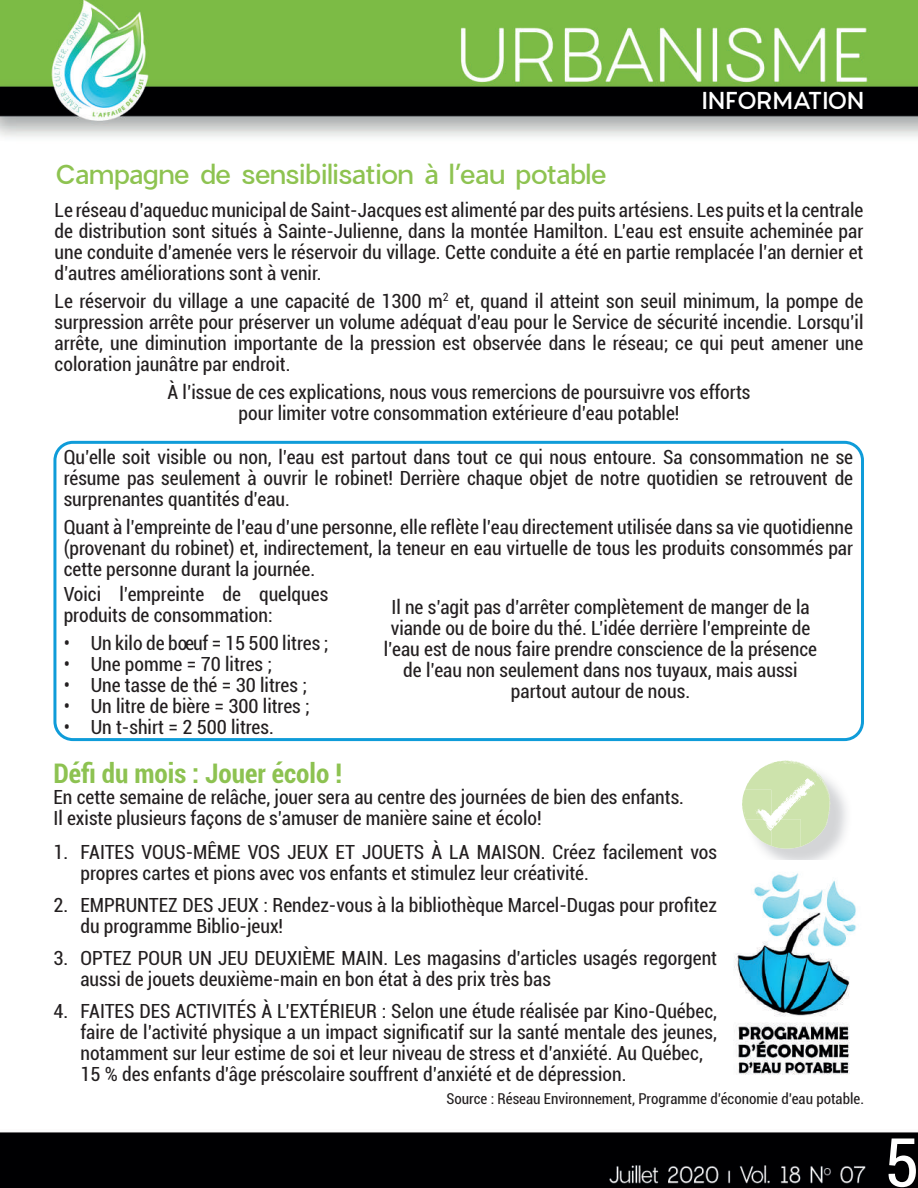
<style>
.page{position:relative;width:918px;height:1188px;background:#fff}
.page>*{position:absolute;margin:0;border:0;box-sizing:border-box;transform-origin:0 0}
.t1{font:condensed 67.5px "Roboto";color:#fff}
.t2{font:500 27px "Charlevoix Pro";letter-spacing:-.015em;color:#8ec351}
.t3{font:700 condensed 27px "Roboto";color:#8dc251}
.t4{font:500 24px "Charlevoix Pro";letter-spacing:-.03em;color:#fff}
.t5{font:condensed 19.5px/21px "Roboto";color:#231f20}
.t6{font:condensed 15px "Roboto";color:#231f20}
</style>
<div class="page">
<img style="left:0;top:0;width:918px;height:1188px">
<svg style="left:742px;top:760px;width:90px;height:80px"></svg>
<img style="left:717px;top:861px;width:147px;height:230px">
<div style="left:53px;top:441px;width:811px;height:300px;border:3px solid #0f9cd9;border-radius:18px"></div>
<h2 class="t2" style="left:55px;top:156px;width:553px">Campagne de sensibilisation à l’eau potable</h2>
<p class="t4" style="left:701px;top:85px;width:164px">INFORMATION</p>
<p class="t5" style="left:55px;top:199px;width:810px;text-align:justify">Le réseau d’aqueduc municipal de Saint-Jacques est alimenté par des puits artésiens. Les puits et la centrale de distribution sont situés à Sainte-Julienne, dans la montée Hamilton. L’eau est ensuite acheminée par une conduite d’amenée vers le réservoir du village. Cette conduite a été en partie remplacée l’an dernier et d’autres améliorations sont à venir.</p>
<p class="t5" style="left:55px;top:290px;width:810px;text-align:justify">Le réservoir du village a une capacité de 1300 m<sup>2</sup> et, quand il atteint son seuil minimum, la pompe de surpression arrête pour préserver un volume adéquat d’eau pour le Service de sécurité incendie. Lorsqu’il arrête, une diminution importante de la pression est observée dans le réseau; ce qui peut amener une coloration jaunâtre par endroit.</p>
<p class="t5" style="left:168px;top:381px;width:584px;text-align:center">À l’issue de ces explications, nous vous remercions de poursuivre vos efforts pour limiter votre consommation extérieure d’eau potable!</p>
<p class="t5" style="left:64px;top:446px;width:791px;text-align:justify">Qu’elle soit visible ou non, l’eau est partout dans tout ce qui nous entoure. Sa consommation ne se résume pas seulement à ouvrir le robinet! Derrière chaque objet de notre quotidien se retrouvent de surprenantes quantités d’eau.</p>
<p class="t5" style="left:64px;top:516px;width:791px;text-align:justify">Quant à l’empreinte de l’eau d’une personne, elle reflète l’eau directement utilisée dans sa vie quotidienne (provenant du robinet) et, indirectement, la teneur en eau virtuelle de tous les produits consommés par cette personne durant la journée.</p>
<p class="t5" style="left:64px;top:583px;width:266px">Voici l’empreinte de quelques produits de consommation:</p>
<p class="t5" style="left:64px;top:632px;width:266px">• Un kilo de bœuf = 15 500 litres ;</p>
<p class="t5" style="left:64px;top:653px;width:210px">• Une pomme = 70 litres ;</p>
<p class="t5" style="left:64px;top:674px;width:245px">• Une tasse de thé = 30 litres ;</p>
<p class="t5" style="left:64px;top:695px;width:247px">• Un litre de bière = 300 litres ;</p>
<p class="t5" style="left:64px;top:716px;width:212px">• Un t-shirt = 2 500 litres.</p>
<p class="t5" style="left:384px;top:596px;width:435px;text-align:center">Il ne s’agit pas d’arrêter complètement de manger de la viande ou de boire du thé. L’idée derrière l’empreinte de l’eau est de nous faire prendre conscience de la présence de l’eau non seulement dans nos tuyaux, mais aussi partout autour de nous.</p>
<h2 class="t3" style="left:53px;top:754px;width:290px">Défi du mois : Jouer écolo !</h2>
<p class="t5" style="left:53px;top:786px;width:632px">En cette semaine de relâche, jouer sera au centre des journées de bien des enfants.<br>Il existe plusieurs façons de s’amuser de manière saine et écolo!</p>
<p class="t5" style="left:80px;top:841px;width:638px;text-indent:-27px">1. FAITES VOUS-MÊME VOS JEUX ET JOUETS À LA MAISON. Créez facilement vos propres cartes et pions avec vos enfants et stimulez leur créativité.</p>
<p class="t5" style="left:80px;top:894px;width:638px;text-indent:-27px">2. EMPRUNTEZ DES JEUX : Rendez-vous à la bibliothèque Marcel-Dugas pour profitez du programme Biblio-jeux!</p>
<p class="t5" style="left:80px;top:947px;width:638px;text-indent:-27px">3. OPTEZ POUR UN JEU DEUXIÈME MAIN. Les magasins d’articles usagés regorgent aussi de jouets deuxième-main en bon état à des prix très bas</p>
<p class="t5" style="left:80px;top:1000px;width:638px;text-indent:-27px">4. FAITES DES ACTIVITÉS À L’EXTÉRIEUR : Selon une étude réalisée par Kino-Québec, faire de l’activité physique a un impact significatif sur la santé mentale des jeunes, notamment sur leur estime de soi et leur niveau de stress et d’anxiété. Au Québec, 15 % des enfants d’âge préscolaire souffrent d’anxiété et de dépression.</p>
<p class="t6" style="left:447px;top:1088px;width:419px">Source : Réseau Environnement, Programme d’économie d’eau potable.</p>
<h1 class="t1" style="left:884px;top:1116px;width:36px">5</h1>
</div>
